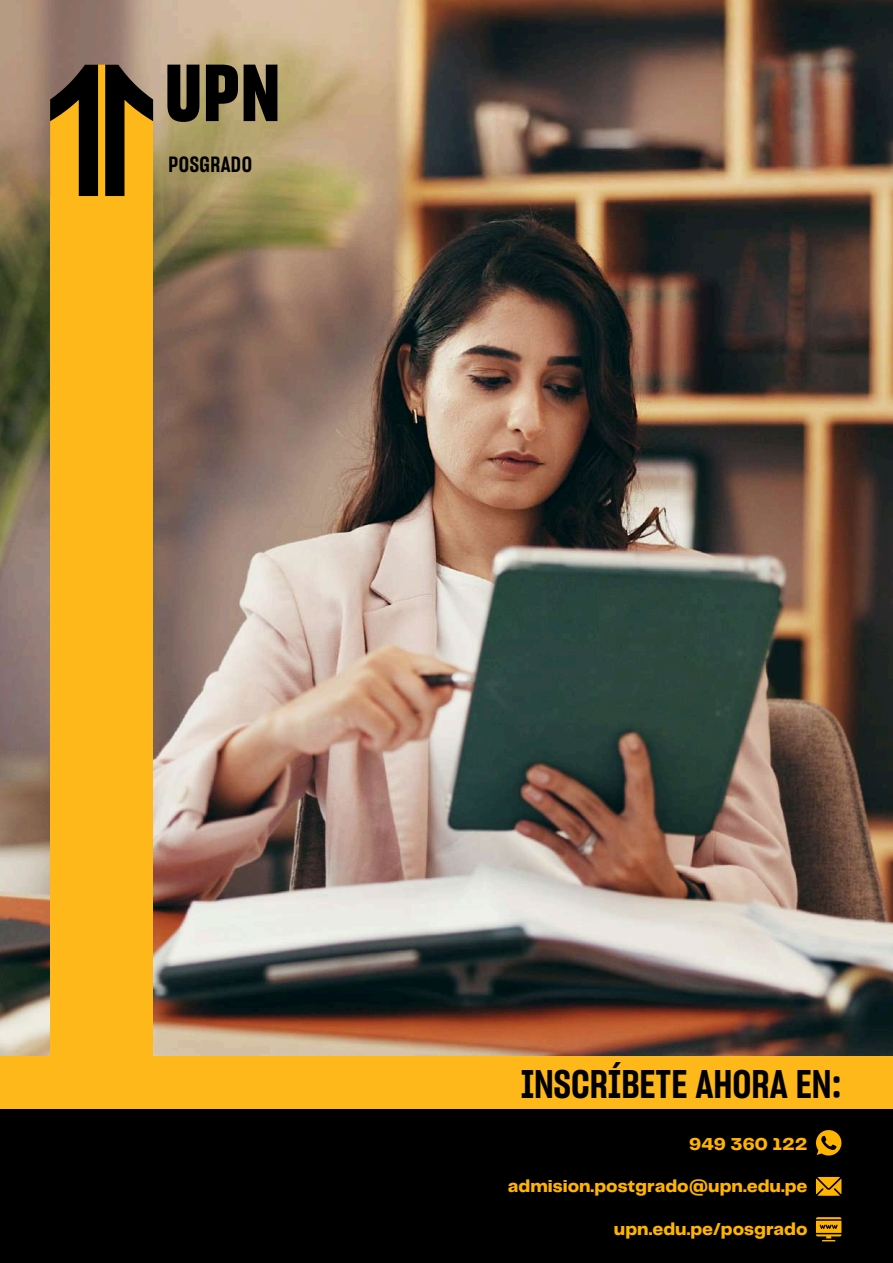
<style>
.page{position:relative;width:893px;height:1263px;background:#fff}
.page>*{position:absolute;margin:0;border:0;box-sizing:border-box;transform-origin:0 0}
.t1{font:39px "Sharp Grotesk Semi Bold 15";color:#000}
.t2{font:21.6px "Sharp Grotesk Semi Bold 15";letter-spacing:.02em;color:#000}
.t3{font:800 18px "Telegraf";color:#ffb400}
</style>
<div class="page">
<img style="left:0;top:0;width:893px;height:1056px">
<div style="left:0;top:1108px;width:893px;height:155px;background:#000"></div>
<svg style="left:816px;top:1217px;width:25px;height:24px"></svg>
<svg style="left:816px;top:1177px;width:25px;height:19px"></svg>
<svg style="left:816px;top:1130px;width:26px;height:26px"></svg>
<div style="left:0;top:1056px;width:893px;height:53px;background:#ffb819"></div>
<div style="left:50px;top:196px;width:103px;height:881px;background:#ffb819"></div>
<svg style="left:167px;top:65px;width:32px;height:57px;background:#272319"></svg>
<svg style="left:206px;top:65px;width:32px;height:56px;background:#332e1f"></svg>
<svg style="left:244px;top:65px;width:33px;height:56px;background:#201c14"></svg>
<svg style="left:50px;top:65px;width:103px;height:131px;background:#7d5c16"></svg>
<p class="t2" style="left:169px;top:149px;width:85px">POSGRADO</p>
<h1 class="t1" style="left:521px;top:1057px;width:322px">INSCRÍBETE AHORA EN:</h1>
<p class="t3" style="left:689px;top:1132px;width:120px">949 360 122</p>
<p class="t3" style="left:508px;top:1173px;width:301px">admision.postgrado@upn.edu.pe</p>
<p class="t3" style="left:614px;top:1216px;width:195px">upn.edu.pe/posgrado</p>
</div>
